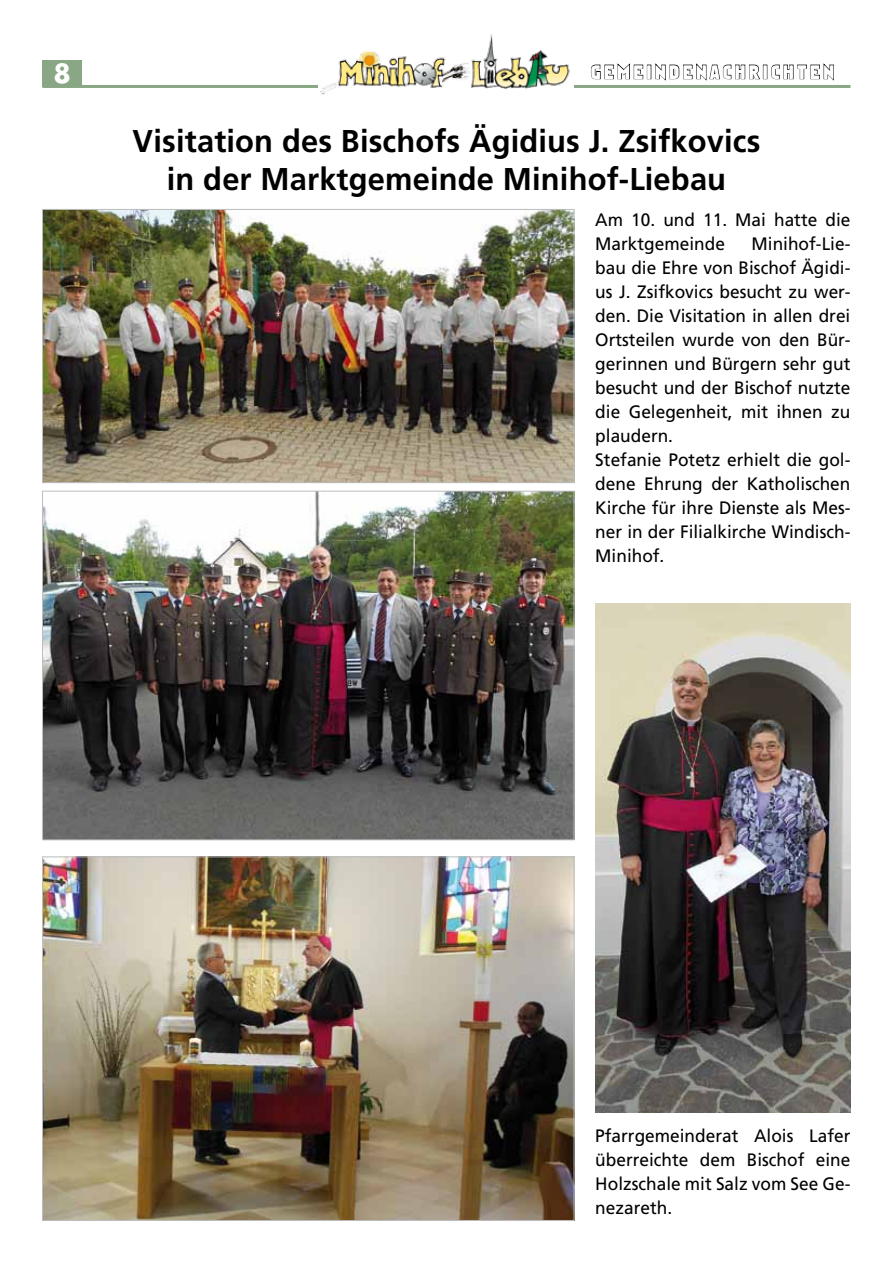
<style>
.page{position:relative;width:893px;height:1263px;background:#fff}
.page>*{position:absolute;margin:0;border:0;box-sizing:border-box;transform-origin:0 0}
.t1{font:700 31.5px/37.8px "Frutiger";letter-spacing:.005em;color:#000;text-align:center}
.t2{font:700 25.5px "Futura";color:#fff}
.t3{font:18px/24px "Frutiger";color:#000;scale:.96 1}
.t4{font:18px "Narbonne";letter-spacing:.21em;color:#fff}
</style>
<div class="page">
<hr style="left:43px;top:85px;width:807px;height:3px;background:#89a785">
<div style="left:43px;top:60px;width:39px;height:26px;background:#89a785"></div>
<img style="left:319px;top:34px;width:255px;height:61px">
<svg style="left:591px;top:63px;width:52px;height:16px"></svg>
<div style="left:647px;top:65px;width:4px;height:14px;border:1px solid #000"></div>
<svg style="left:655px;top:63px;width:105px;height:18px"></svg>
<div style="left:763px;top:65px;width:4px;height:14px;border:1px solid #000"></div>
<svg style="left:771px;top:63px;width:63px;height:18px"></svg>
<img style="left:44px;top:211px;width:528px;height:270px">
<div style="left:42px;top:209px;width:532px;height:274px;border:1px solid #bbbdbe"></div>
<img style="left:44px;top:493px;width:528px;height:345px">
<img style="left:44px;top:859px;width:528px;height:360px">
<img style="left:595px;top:604px;width:255px;height:508px">
<h2 class="t2" style="left:53px;top:55px;width:19px">8</h2>
<p class="t4" style="left:591px;top:62px;width:244px">GEMEINDENACHRICHTEN</p>
<h1 class="t1" style="left:132px;top:122px;width:629px">Visitation des Bischofs Ägidius J. Zsifkovics in der Marktgemeinde Minihof-Liebau</h1>
<p class="t3" style="left:595px;top:207px;width:267px">Am 10. und 11. Mai hatte die<br>Marktgemeinde</p>
<p class="t3" style="left:595px;top:231px;width:267px;text-indent:156px">Minihof-Lie&shy;bau die Ehre von Bischof Ägidi&shy;us J. Zsifkovics besucht zu wer&shy;den. Die Visitation in allen drei<br>Ortsteilen wurde von den Bür&shy;gerinnen und Bürgern sehr gut besucht und der Bischof nutzte die Gelegenheit, mit ihnen zu plaudern.<br>Stefanie Potetz erhielt die gol&shy;dene Ehrung der Katholischen<br>Kirche für ihre Dienste als Mes&shy;ner in der Filialkirche Windisch-<br>Minihof.</p>
<p class="t3" style="left:595px;top:1123px;width:267px;text-align:justify">Pfarrgemeinderat Alois Lafer überreichte dem Bischof eine Holzschale mit Salz vom See Ge&shy;nezareth.</p>
</div>
